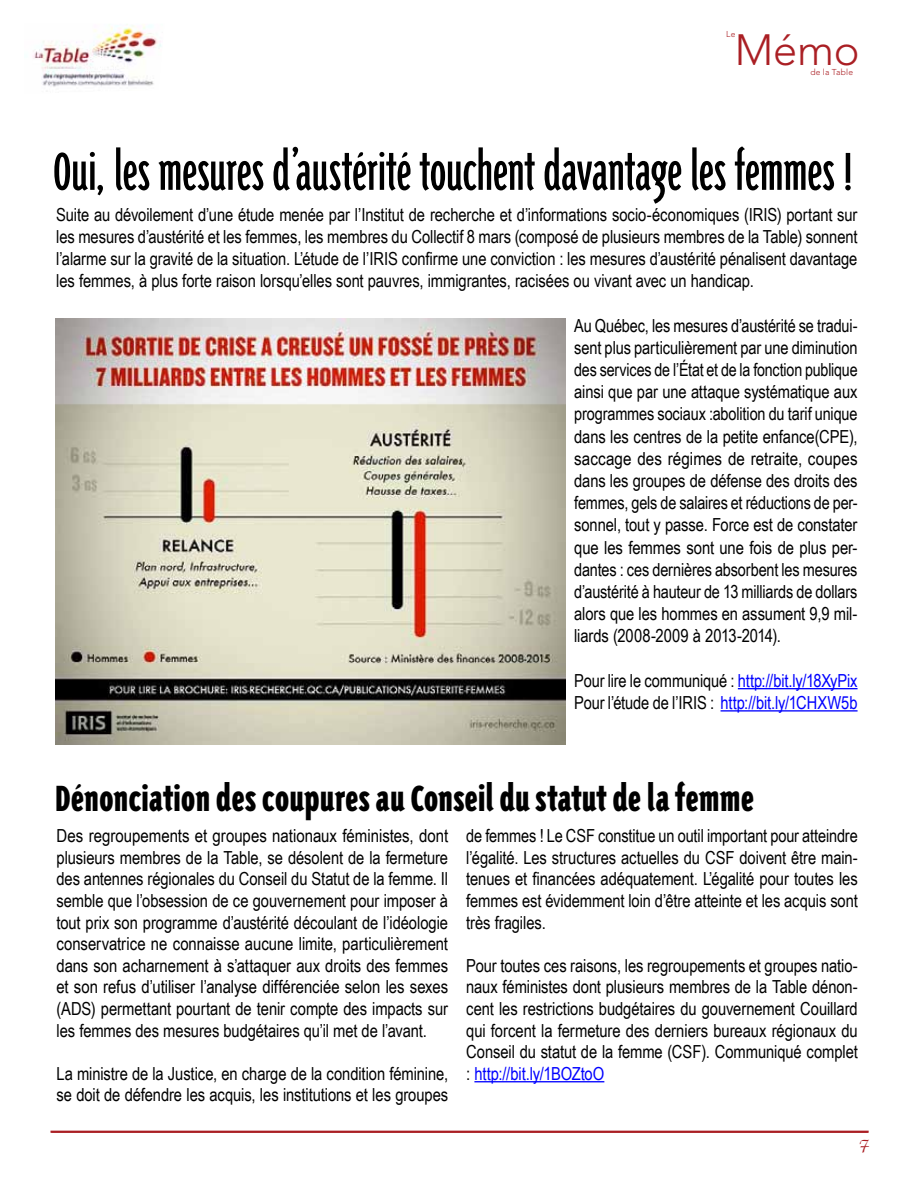
<style>
.page{position:relative;width:918px;height:1188px;background:#fff}
.page>*{position:absolute;margin:0;border:0;box-sizing:border-box;transform-origin:0 0}
.t1{font:61.5px "Triplex Cond";letter-spacing:-.005em;color:#000}
.t2{font:300 43.5px "Avenir";color:#aa1f24}
.t3{font:900 42px "Triplex Cond";color:#000}
.t4{font:18px/21.6px "Arial Narrow";letter-spacing:-.005em;color:#000;text-align:justify}
.t5{font:18px/22.2px "Arial Narrow";letter-spacing:-.005em;color:#00f}
.t6{font:17.1px "Arkona";color:#aa1f24}
.t7{font:300 8.55px "Avenir";letter-spacing:.025em;color:#aa1f24}
.s1{color:#000}
.s2{color:#00f}
</style>
<div class="page">
<img style="left:32px;top:25px;width:130px;height:62px">
<div style="left:50px;top:1131px;width:819px;height:2px;background:#aa1f24;border:2px solid #aa1f24"></div>
<hr style="left:474px;top:1081px;width:130px;height:1px;background:#00f">
<hr style="left:738px;top:688px;width:120px;height:1px;background:#00f">
<hr style="left:721px;top:710px;width:137px;height:2px;background:#00f">
<img style="left:56px;top:318px;width:509px;height:427px">
<p class="t7" style="left:726px;top:29px;width:11px">Le</p>
<h2 class="t2" style="left:735px;top:24px;width:126px">Mémo</h2>
<p class="t7" style="left:810px;top:67px;width:44px">de la Table</p>
<h1 class="t1" style="left:53px;top:144px;width:802px">Oui, les mesures d’austérité touchent davantage les femmes !</h1>
<p class="t4" style="left:56px;top:202px;width:803px;line-height:22.2px">Suite au dévoilement d’une étude menée par l’Institut de recherche et d’informations socio-économiques (IRIS) portant sur les mesures d’austérité et les femmes, les membres du Collectif 8 mars (composé de plusieurs membres de la Table) sonnent l’alarme sur la gravité de la situation. L’étude de l’IRIS confirme une conviction : les mesures d’austérité pénalisent davantage les femmes, à plus forte raison lorsqu’elles sont pauvres, immigrantes, racisées ou vivant avec un handicap.</p>
<p class="t4" style="left:574px;top:313px;width:285px;line-height:22.2px">Au Québec, les mesures d’austérité se tradui&shy;sent plus particulièrement par une diminution des services de l’État et de la fonction publique ainsi que par une attaque systématique aux programmes sociaux :abolition du tarif unique dans les centres de la petite enfance(CPE), saccage des régimes de retraite, coupes dans les groupes de défense des droits des femmes, gels de salaires et réductions de per&shy;sonnel, tout y passe. Force est de constater que les femmes sont une fois de plus per&shy;dantes : ces dernières absorbent les mesures d’austérité à hauteur de 13 milliards de dollars alors que les hommes en assument 9,9 mil&shy;liards (2008-2009 à 2013-2014).</p>
<p class="t5" style="left:574px;top:669px;width:285px"><span class="s1">Pour lire le communiqué :</span> http://bit.ly/18XyPix<br><span class="s1">Pour l’étude de l’IRIS :</span> http://bit.ly/1CHXW5b</p>
<h3 class="t3" style="left:55px;top:778px;width:700px">Dénonciation des coupures au Conseil du statut de la femme</h3>
<p class="t4" style="left:57px;top:824px;width:393px">Des regroupements et groupes nationaux féministes, dont plusieurs membres de la Table, se désolent de la fermeture des antennes régionales du Conseil du Statut de la femme. Il semble que l’obsession de ce gouvernement pour imposer à tout prix son programme d’austérité découlant de l’idéologie conservatrice ne connaisse aucune limite, particulièrement dans son acharnement à s’attaquer aux droits des femmes et son refus d’utiliser l’analyse différenciée selon les sexes (ADS) permettant pourtant de tenir compte des impacts sur les femmes des mesures budgétaires qu’il met de l’avant.</p>
<p class="t4" style="left:57px;top:1062px;width:393px">La ministre de la Justice, en charge de la condition féminine, se doit de défendre les acquis, les institutions et les groupes</p>
<p class="t4" style="left:466px;top:824px;width:393px">de femmes ! Le CSF constitue un outil important pour atteindre l’égalité. Les structures actuelles du CSF doivent être main&shy;tenues et financées adéquatement. L’égalité pour toutes les femmes est évidemment loin d’être atteinte et les acquis sont très fragiles.</p>
<p class="t4" style="left:466px;top:954px;width:393px">Pour toutes ces raisons, les regroupements et groupes natio&shy;naux féministes dont plusieurs membres de la Table dénon&shy;cent les restrictions budgétaires du gouvernement Couillard qui forcent la fermeture des derniers bureaux régionaux du Conseil du statut de la femme (CSF). Communiqué complet : <span class="s2">http://bit.ly/1BOZtoO</span></p>
<p class="t6" style="left:859px;top:1134px;width:11px">7</p>
</div>
